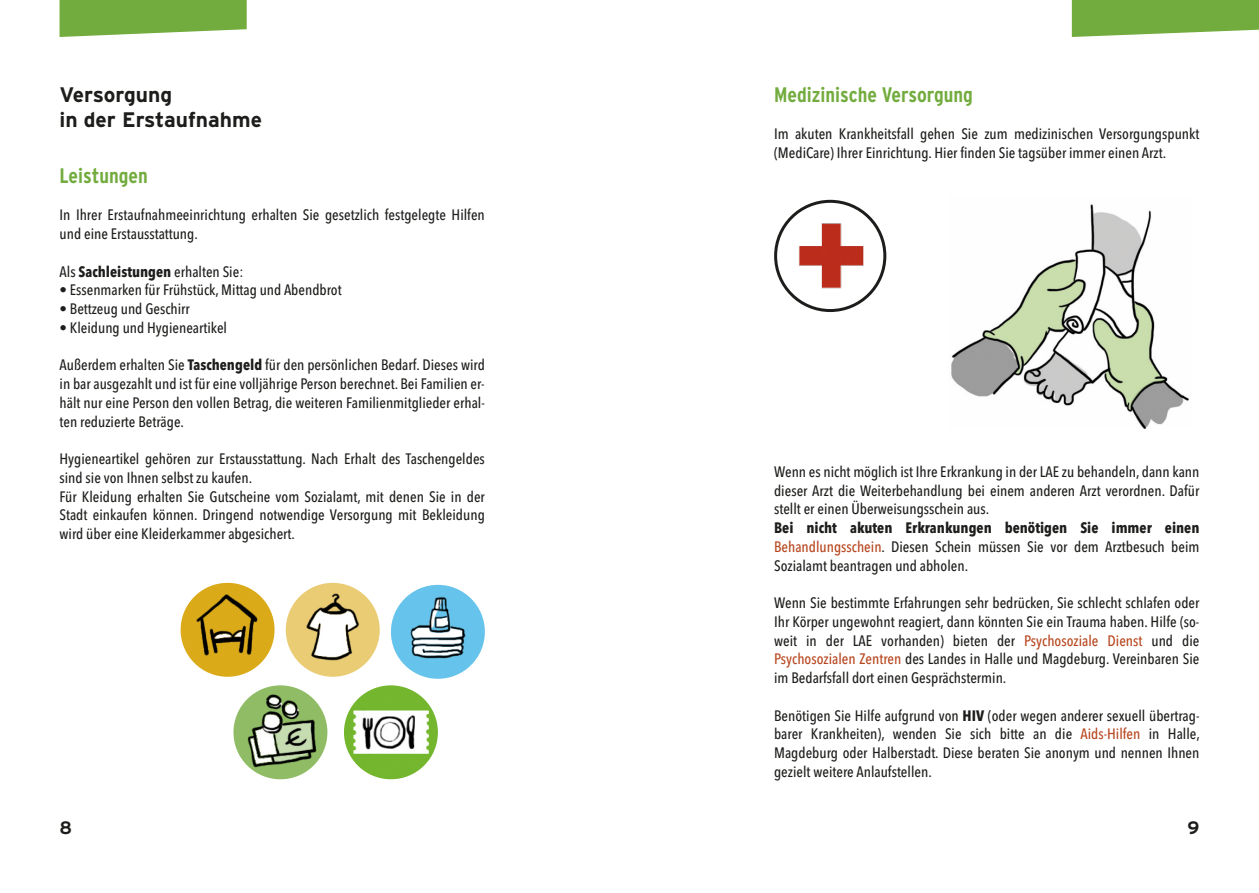
<style>
.page{position:relative;width:1259px;height:893px;background:#fff}
.page>*{position:absolute;margin:0;border:0;box-sizing:border-box;transform-origin:0 0}
.t1{font:700 condensed 21px "Interstate";color:#73ac3e}
.t2{font:700 21px/24.8px "Interstate";color:#1d1d1b}
.t3{font:700 18px "Interstate";color:#1d1d1b}
.t4{font:500 15px/18.8px "Avenir Next Condensed";color:#1d1d1b;text-align:justify}
.s1{font-weight:700}
.s2{color:#b7451d}
</style>
<div class="page">
<svg style="left:60px;top:0;width:187px;height:37px"></svg>
<img style="left:951px;top:204px;width:238px;height:224px">
<img style="left:391px;top:585px;width:94px;height:94px;border-radius:50%">
<img style="left:286px;top:583px;width:94px;height:94px;border-radius:50%">
<img style="left:233px;top:685px;width:94px;height:94px;border-radius:50%">
<img style="left:344px;top:685px;width:94px;height:94px;border-radius:50%">
<img style="left:181px;top:583px;width:93px;height:94px;border-radius:50%">
<svg style="left:774px;top:200px;width:112px;height:112px"></svg>
<svg style="left:1071px;top:0;width:188px;height:37px"></svg>
<h1 class="t2" style="left:60px;top:82px;width:204px">Versorgung<br>in der Erstaufnahme</h1>
<h1 class="t1" style="left:60px;top:163px;width:90px">Leistungen</h1>
<p class="t4" style="left:60px;top:206px;width:427px">In Ihrer Erstaufnahmeeinrichtung erhalten Sie gesetzlich festgelegte Hilfen und eine Erstausstattung.</p>
<p class="t4" style="left:60px;top:262px;width:185px">Als <span class="s1">Sachleistungen</span> erhalten Sie:</p>
<p class="t4" style="left:60px;top:281px;width:284px">• Essenmarken für Frühstück, Mittag und Abendbrot</p>
<p class="t4" style="left:60px;top:299px;width:132px">• Bettzeug und Geschirr</p>
<p class="t4" style="left:60px;top:318px;width:169px">• Kleidung und Hygieneartikel</p>
<p class="t4" style="left:60px;top:356px;width:427px">Außerdem erhalten Sie <span class="s1">Taschengeld</span> für den persönlichen Bedarf. Dieses wird in bar ausgezahlt und ist für eine volljährige Person berechnet. Bei Familien er&shy;hält nur eine Person den vollen Betrag, die weiteren Familienmitglieder erhal&shy;ten reduzierte Beträge.</p>
<p class="t4" style="left:60px;top:449px;width:427px;text-align:left">Hygieneartikel gehören zur Erstausstattung. Nach Erhalt des Taschengeldes sind sie von Ihnen selbst zu kaufen.<br>Für Kleidung erhalten Sie Gutscheine vom Sozialamt, mit denen Sie in der Stadt einkaufen können. Dringend notwendige Versorgung mit Bekleidung wird über eine Kleiderkammer abgesichert.</p>
<h1 class="t1" style="left:774px;top:82px;width:200px">Medizinische Versorgung</h1>
<p class="t4" style="left:774px;top:125px;width:427px">Im akuten Krankheitsfall gehen Sie zum medizinischen Versorgungspunkt (MediCare) Ihrer Einrichtung. Hier finden Sie tagsüber immer einen Arzt.</p>
<p class="t4" style="left:774px;top:462px;width:427px">Wenn es nicht möglich ist Ihre Erkrankung in der LAE zu behandeln, dann kann dieser Arzt die Weiterbehandlung bei einem anderen Arzt verordnen. Dafür stellt er einen Überweisungsschein aus.</p>
<p class="t4" style="left:774px;top:518px;width:427px"><span class="s1">Bei nicht akuten Erkrankungen benötigen Sie immer einen </span><span class="s2">Behandlungsschein</span>. Diesen Schein müssen Sie vor dem Arztbesuch beim Sozialamt beantragen und abholen.</p>
<p class="t4" style="left:774px;top:593px;width:427px">Wenn Sie bestimmte Erfahrungen sehr bedrücken, Sie schlecht schlafen oder Ihr Körper ungewohnt reagiert, dann könnten Sie ein Trauma haben. Hilfe (so&shy;weit in der LAE vorhanden) bieten der <span class="s2">Psychosoziale Dienst</span> und die <span class="s2">Psychosozialen Zentren</span> des Landes in Halle und Magdeburg. Vereinbaren Sie im Bedarfsfall dort einen Gesprächstermin.</p>
<p class="t4" style="left:774px;top:706px;width:427px">Benötigen Sie Hilfe aufgrund von <span class="s1">HIV</span> (oder wegen anderer sexuell übertrag&shy;barer Krankheiten), wenden Sie sich bitte an die <span class="s2">Aids-Hilfen</span> in Halle, Magdeburg oder Halberstadt. Diese beraten Sie anonym und nennen Ihnen gezielt weitere Anlaufstellen.</p>
<p class="t3" style="left:60px;top:818px;width:14px">8</p>
<p class="t3" style="left:1187px;top:818px;width:13px">9</p>
</div>
